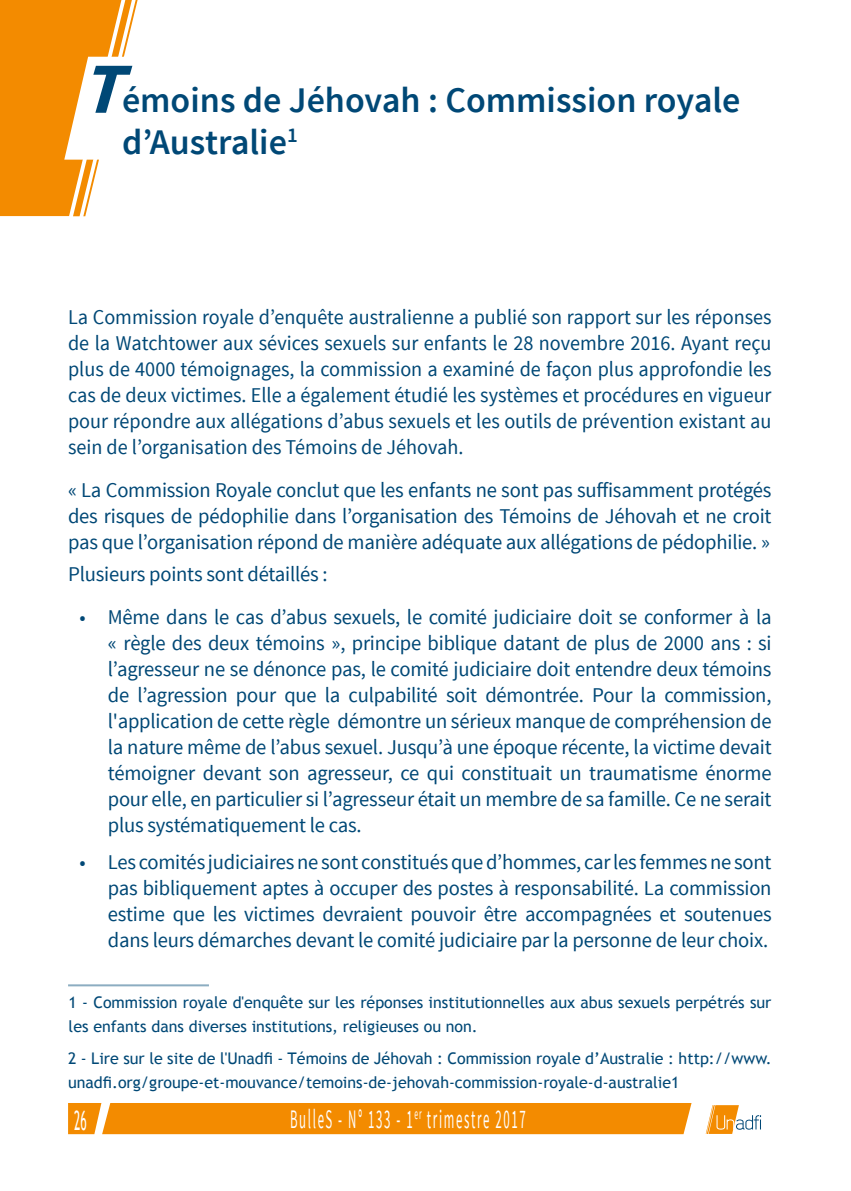
<style>
.page{position:relative;width:851px;height:1191px;background:#fff}
.page>*{position:absolute;margin:0;border:0;box-sizing:border-box;transform-origin:0 0}
.t1{font:italic 700 72px "Source Sans Pro";color:#004876}
.t2{font:600 36px/42px "Source Sans Pro";color:#004876}
.t3{font:26.8px "Source Sans Pro";letter-spacing:.13em;color:#fff;scale:.48 1}
.t4{font:26.8px "Trebuchet MS";color:#fff;scale:.45 1}
.t5{font:21px/26px "Source Sans Pro";letter-spacing:-.01em;color:#004876;text-align:justify}
.t6{font:21px/26px "Source Sans Pro";letter-spacing:-.01em;color:#004876;text-align:justify;scale:.96 1}
.t7{font:16px/24px "Trebuchet MS";color:#004876}
</style>
<div class="page">
<svg style="left:705px;top:1105px;width:56px;height:29px"></svg>
<div style="left:68px;top:1103px;width:623px;height:31px;background:#f38b00"></div>
<svg style="left:0;top:0;width:138px;height:216px"></svg>
<svg style="left:64px;top:57px;width:74px;height:103px"></svg>
<hr style="left:68px;top:984px;width:141px;height:2px;background:#8cadc1">
<h1 class="t1" style="left:81px;top:43px;width:70px">T</h1>
<h2 class="t2" style="left:122px;top:80px;width:620px">émoins de Jéhovah : Commission royale d’Australie<sup>1</sup></h2>
<p class="t6" style="left:68px;top:304px;width:734px">La Commission royale d’enquête australienne a publié son rapport sur les réponses de la Watchtower aux sévices sexuels sur enfants le 28 novembre 2016. Ayant reçu plus de 4000 témoignages, la commission a examiné de façon plus approfondie les cas de deux victimes. Elle a également étudié les systèmes et procédures en vigueur pour répondre aux allégations d’abus sexuels et les outils de prévention existant au sein de l’organisation des Témoins de Jéhovah.</p>
<p class="t5" style="left:68px;top:477px;width:704px">« La Commission Royale conclut que les enfants ne sont pas suffisamment protégés des risques de pédophilie dans l’organisation des Témoins de Jéhovah et ne croit pas que l’organisation répond de manière adéquate aux allégations de pédophilie. »</p>
<p class="t5" style="left:68px;top:561px;width:261px">Plusieurs points sont détaillés :</p>
<p class="t5" style="left:108px;top:604px;width:665px;text-indent:-28px">• Même dans le cas d’abus sexuels, le comité judiciaire doit se conformer à la « règle des deux témoins », principe biblique datant de plus de 2000 ans : si l’agresseur ne se dénonce pas, le comité judiciaire doit entendre deux témoins de l’agression pour que la culpabilité soit démontrée. Pour la commission, l'application de cette règle démontre un sérieux manque de compréhension de la nature même de l’abus sexuel. Jusqu’à une époque récente, la victime devait témoigner devant son agresseur, ce qui constituait un traumatisme énorme pour elle, en particulier si l’agresseur était un membre de sa famille. Ce ne serait plus systématiquement le cas.</p>
<p class="t5" style="left:108px;top:849px;width:665px;text-indent:-28px">• Les comités judiciaires ne sont constitués que d’hommes, car les femmes ne sont pas bibliquement aptes à occuper des postes à responsabilité. La commission estime que les victimes devraient pouvoir être accompagnées et soutenues dans leurs démarches devant le comité judiciaire par la personne de leur choix.</p>
<p class="t7" style="left:69px;top:990px;width:704px">1 - Commission royale d'enquête sur les réponses institutionnelles aux abus sexuels perpétrés sur les enfants dans diverses institutions, religieuses ou non.</p>
<p class="t7" style="left:68px;top:1046px;width:704px">2 - Lire sur le site de l'Unadfi - Témoins de Jéhovah : Commission royale d’Australie : http://www. unadfi.org/groupe-et-mouvance/temoins-de-jehovah-commission-royale-d-australie1</p>
<p class="t4" style="left:74px;top:1104px;width:29px">26</p>
<p class="t3" style="left:290px;top:1102px;width:493px">BulleS - N° 133 - 1<sup>er</sup> trimestre 2017</p>
</div>
